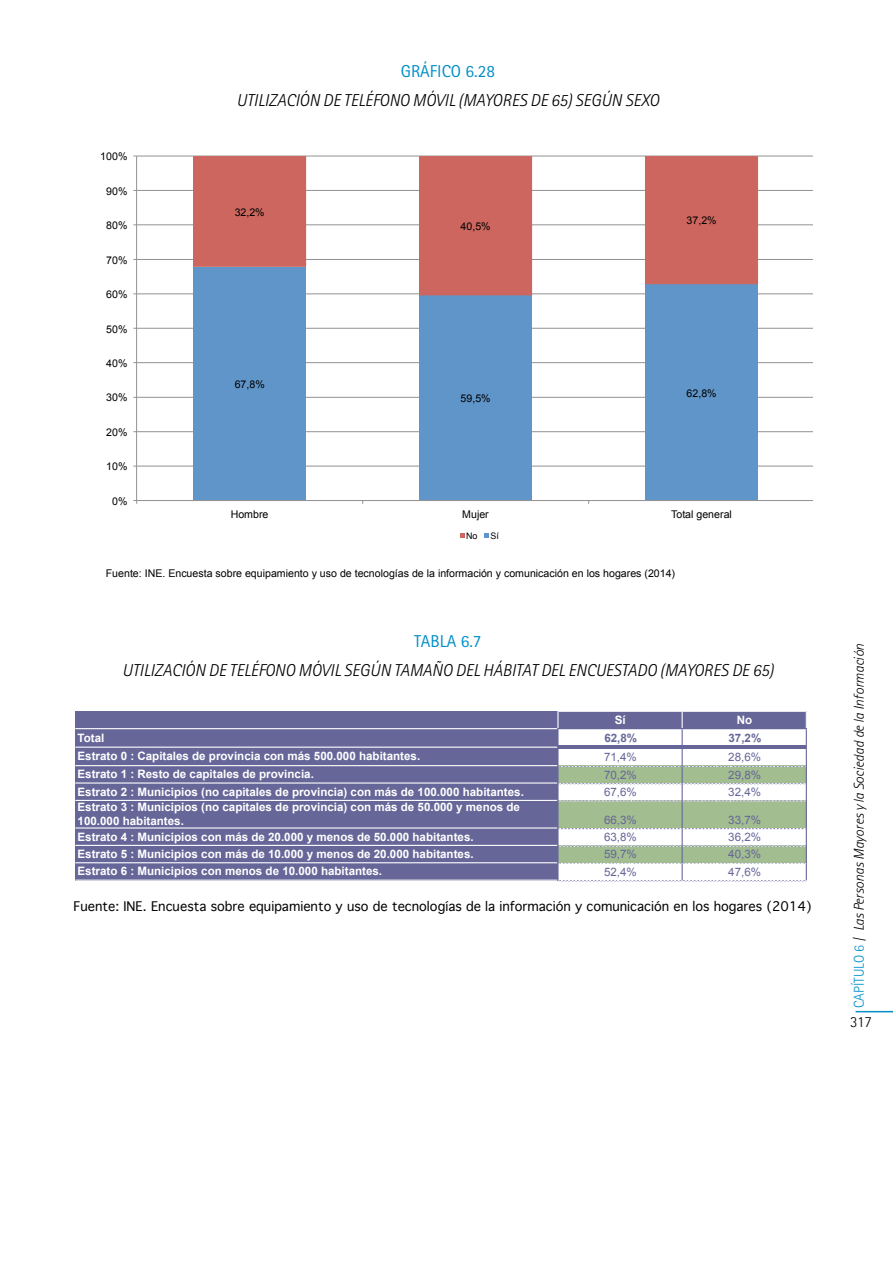
<style>
.page{position:relative;width:893px;height:1263px;background:#fff}
.page>*{position:absolute;margin:0;border:0;box-sizing:border-box;transform-origin:0 0}
.Pa1_1{font:italic 300 17.25px "Rotis Sans Serif";color:#000}
.Pa1_1-2{font:17.25px "Rotis Sans Serif";color:#008fc9}
.t1{font:300 15.45px "Rotis Sans Serif";color:#000}
.t2{font:italic 300 14.25px "Rotis Sans Serif";letter-spacing:-.005em;color:#000}
.t3{font:12.75px "Geneva";color:#000}
.t4{font:700 12.75px "Arial";color:#000}
.t5{font:700 11.55px/13.8px "Arial";color:#fff}
.t6{font:11.55px "Arial";color:#669}
.t7{font:700 11.55px "Arial";color:#669}
.t8{font:10.65px "Arial";color:#000}
.t9{font:9px "Arial";color:#000}
.s1{color:#008ec7}
.s2{font-style:normal;color:#008fc9}
.s3{font-style:normal}
</style>
<div class="page">
<hr style="left:855px;top:1011px;width:38px;height:1px;background:#008fc9">
<svg style="left:133px;top:155px;width:679px;height:383px"></svg>
<div style="left:75px;top:711px;width:732px;height:18px;background:#669"></div>
<div style="left:75px;top:729px;width:483px;height:54px;background:#669"></div>
<div style="left:558px;top:766px;width:249px;height:17px;background:#a2bd90"></div>
<div style="left:75px;top:783px;width:483px;height:45px;background:#669"></div>
<div style="left:558px;top:800px;width:249px;height:28px;background:#a2bd90"></div>
<div style="left:75px;top:828px;width:483px;height:35px;background:#669"></div>
<div style="left:558px;top:845px;width:249px;height:18px;background:#a2bd90"></div>
<div style="left:75px;top:863px;width:483px;height:17px;background:#669"></div>
<hr style="left:75px;top:728px;width:482px;height:1px;background:#fff">
<svg style="left:557px;top:711px;width:1px;height:17px"></svg>
<svg style="left:806px;top:712px;width:1px;height:16px"></svg>
<hr style="left:75px;top:747px;width:482px;height:1px;background:#fff">
<hr style="left:75px;top:765px;width:482px;height:1px;background:#fff">
<hr style="left:558px;top:766px;width:124px;height:1px;background:#bfbfbf">
<svg style="left:682px;top:712px;width:1px;height:33px"></svg>
<hr style="left:75px;top:782px;width:482px;height:1px;background:#fff">
<hr style="left:558px;top:783px;width:124px;height:1px;background:#bfbfbf">
<hr style="left:75px;top:800px;width:482px;height:1px;background:#fff">
<hr style="left:558px;top:801px;width:124px;height:1px;background:#bfbfbf">
<hr style="left:75px;top:827px;width:482px;height:1px;background:#fff">
<hr style="left:558px;top:828px;width:124px;height:1px;background:#bfbfbf">
<hr style="left:75px;top:845px;width:482px;height:1px;background:#fff">
<hr style="left:558px;top:846px;width:124px;height:1px;background:#bfbfbf">
<hr style="left:75px;top:862px;width:482px;height:1px;background:#fff">
<hr style="left:558px;top:863px;width:124px;height:1px;background:#bfbfbf">
<hr style="left:558px;top:880px;width:124px;height:1px;background:#bfbfbf">
<hr style="left:557px;top:728px;width:1px;height:153px;background:#669">
<hr style="left:682px;top:749px;width:1px;height:131px;background:#669">
<hr style="left:806px;top:729px;width:1px;height:151px;background:#669">
<hr style="left:558px;top:711px;width:249px;height:1px;background:#fff">
<hr style="left:558px;top:728px;width:249px;height:1px;background:#669">
<hr style="left:558px;top:745px;width:248px;height:2px;background:#669">
<hr style="left:558px;top:748px;width:248px;height:1px;background:#669">
<hr style="left:683px;top:766px;width:123px;height:1px;background:#bfbfbf">
<hr style="left:683px;top:783px;width:123px;height:1px;background:#bfbfbf">
<hr style="left:683px;top:801px;width:123px;height:1px;background:#bfbfbf">
<hr style="left:683px;top:828px;width:123px;height:1px;background:#bfbfbf">
<hr style="left:683px;top:846px;width:123px;height:1px;background:#bfbfbf">
<hr style="left:683px;top:863px;width:123px;height:1px;background:#bfbfbf">
<hr style="left:683px;top:880px;width:123px;height:1px;background:#bfbfbf">
<p class="t8" style="left:100px;top:150px;width:29px">100%</p>
<p class="t8" style="left:106px;top:184px;width:23px">90%</p>
<p class="t8" style="left:106px;top:218px;width:23px">80%</p>
<p class="t8" style="left:106px;top:253px;width:23px">70%</p>
<p class="t8" style="left:106px;top:287px;width:23px">60%</p>
<p class="t8" style="left:106px;top:322px;width:23px">50%</p>
<p class="t8" style="left:106px;top:356px;width:23px">40%</p>
<p class="t8" style="left:106px;top:391px;width:23px">30%</p>
<p class="t8" style="left:106px;top:425px;width:23px">20%</p>
<p class="t8" style="left:106px;top:460px;width:23px">10%</p>
<p class="t8" style="left:112px;top:494px;width:17px">0%</p>
<p class="Pa1_1-2" style="left:401px;top:61px;width:96px">GRÁFICO <span class="s1">6.28</span></p>
<p class="Pa1_1" style="left:237px;top:90px;width:424px">UTILIZACIÓN DE TELÉFONO MÓVIL (MAYORES DE 65) SEGÚN SEXO</p>
<p class="t4" style="left:191px;top:96px;width:422px">UTILIZACIÓN DE TELÉFONO MÓVIL (MAYORES DE 65) SEGÚN SEXO</p>
<p class="t8" style="left:235px;top:205px;width:32px">32,2%</p>
<p class="t8" style="left:461px;top:219px;width:32px">40,5%</p>
<p class="t8" style="left:687px;top:214px;width:32px">37,2%</p>
<p class="t8" style="left:235px;top:377px;width:32px">67,8%</p>
<p class="t8" style="left:461px;top:392px;width:32px">59,5%</p>
<p class="t8" style="left:687px;top:386px;width:32px">62,8%</p>
<p class="t8" style="left:231px;top:507px;width:39px">Hombre</p>
<p class="t8" style="left:462px;top:507px;width:28px">Mujer</p>
<p class="t8" style="left:671px;top:507px;width:62px">Total general</p>
<p class="t9" style="left:466px;top:530px;width:13px">No</p>
<p class="t9" style="left:490px;top:530px;width:10px">Sí</p>
<p class="t8" style="left:106px;top:566px;width:571px">Fuente: INE. Encuesta sobre equipamiento y uso de tecnologías de la información y comunicación en los hogares (2014)</p>
<p class="Pa1_1-2" style="left:414px;top:631px;width:69px">TABLA <span class="s1">6.7</span></p>
<p class="Pa1_1" style="left:122px;top:661px;width:653px">UTILIZACIÓN DE TELÉFONO MÓVIL SEGÚN TAMAÑO DEL HÁBITAT DEL ENCUESTADO (MAYORES DE 65)</p>
<p class="t5" style="left:615px;top:713px;width:12px">Sí</p>
<p class="t5" style="left:737px;top:713px;width:17px">No</p>
<p class="t5" style="left:78px;top:731px;width:28px">Total</p>
<p class="t7" style="left:604px;top:730px;width:34px">62,8%</p>
<p class="t7" style="left:728px;top:730px;width:34px">37,2%</p>
<p class="t5" style="left:78px;top:750px;width:344px">Estrato 0 : Capitales de provincia con más 500.000 habitantes.</p>
<p class="t6" style="left:604px;top:750px;width:34px">71,4%</p>
<p class="t6" style="left:728px;top:750px;width:34px">28,6%</p>
<p class="t5" style="left:78px;top:768px;width:238px">Estrato 1 : Resto de capitales de provincia.</p>
<p class="t6" style="left:604px;top:767px;width:34px">70,2%</p>
<p class="t6" style="left:728px;top:767px;width:34px">29,8%</p>
<p class="t5" style="left:78px;top:785px;width:448px">Estrato 2 : Municipios (no capitales de provincia) con más de 100.000 habitantes.</p>
<p class="t6" style="left:604px;top:784px;width:34px">67,6%</p>
<p class="t6" style="left:728px;top:784px;width:34px">32,4%</p>
<p class="t5" style="left:78px;top:801px;width:444px">Estrato 3 : Municipios (no capitales de provincia) con más de 50.000 y menos de<br>100.000 habitantes.</p>
<p class="t6" style="left:604px;top:812px;width:34px">66,3%</p>
<p class="t6" style="left:728px;top:812px;width:34px">33,7%</p>
<p class="t5" style="left:78px;top:830px;width:398px">Estrato 4 : Municipios con más de 20.000 y menos de 50.000 habitantes.</p>
<p class="t6" style="left:604px;top:829px;width:34px">63,8%</p>
<p class="t6" style="left:728px;top:829px;width:34px">36,2%</p>
<p class="t5" style="left:78px;top:847px;width:398px">Estrato 5 : Municipios con más de 10.000 y menos de 20.000 habitantes.</p>
<p class="t6" style="left:604px;top:847px;width:34px">59,7%</p>
<p class="t6" style="left:728px;top:847px;width:34px">40,3%</p>
<p class="t5" style="left:78px;top:865px;width:306px">Estrato 6 : Municipios con menos de 10.000 habitantes.</p>
<p class="t6" style="left:604px;top:864px;width:34px">52,4%</p>
<p class="t6" style="left:728px;top:864px;width:34px">47,6%</p>
<p class="t3" style="left:73px;top:899px;width:740px">Fuente: INE. Encuesta sobre equipamiento y uso de tecnologías de la información y comunicación en los hogares (2014)</p>
<p class="t2" style="left:851px;top:1008px;width:366px;rotate:-90deg"><span class="s2">CAPÍTULO 6</span> <span class="s3">/</span> Las Personas Mayores y la Sociedad de la Información</p>
<h2 class="t1" style="left:850px;top:1013px;width:23px">317</h2>
</div>
